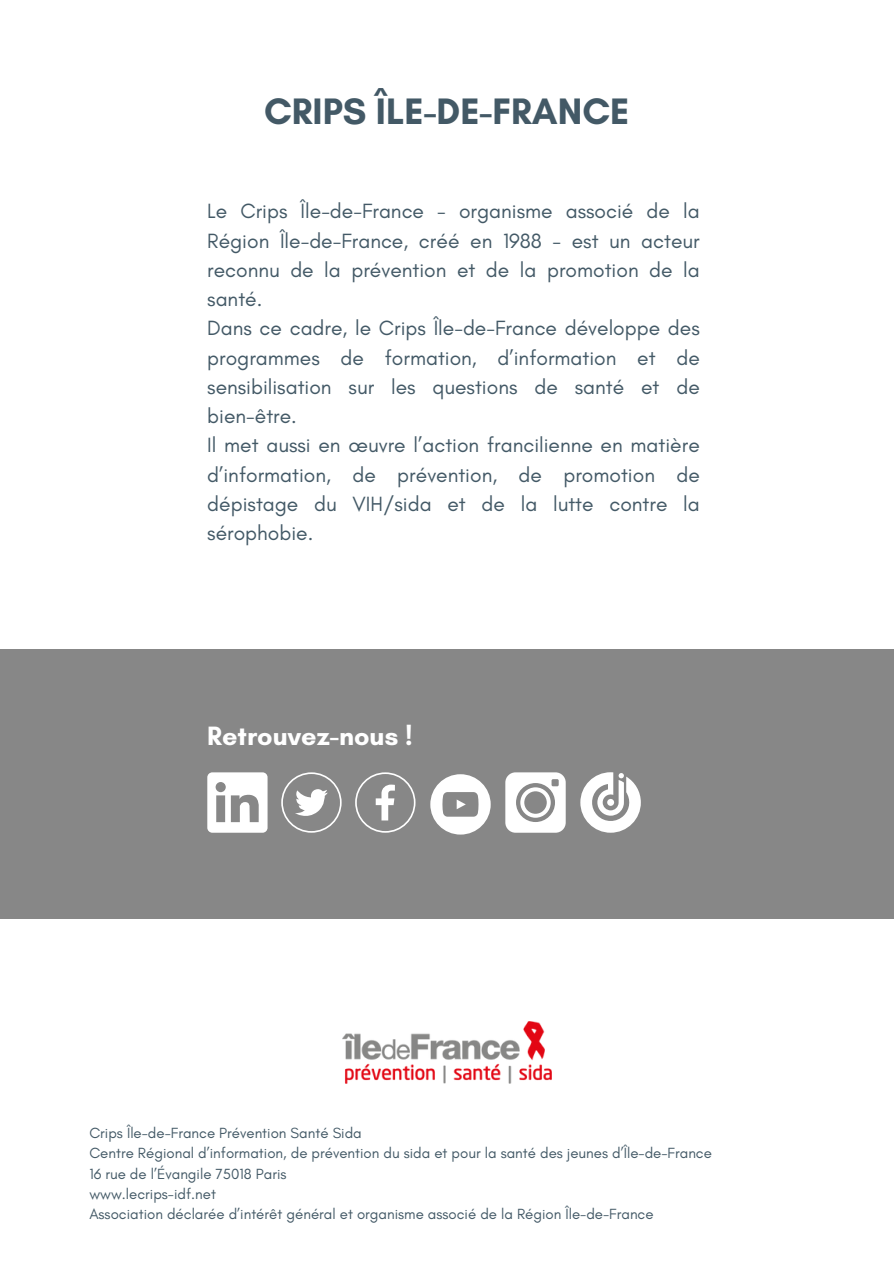
<style>
.page{position:relative;width:894px;height:1264px;background:#fff}
.page>*{position:absolute;margin:0;border:0;box-sizing:border-box;transform-origin:0 0}
.t1{font:700 37.5px "Glacial Indifference";color:#435966}
.t2{font:700 27px "Glacial Indifference";color:#fff}
.t3{font:21px/29.2px "Glacial Indifference";color:#435966}
.t4{font:15px "Glacial Indifference";color:#435966}
</style>
<div class="page">
<img style="left:342px;top:1021px;width:209px;height:62px">
<div style="left:0;top:649px;width:893px;height:269px;background:#878787"></div>
<svg style="left:207px;top:772px;width:60px;height:60px"></svg>
<svg style="left:281px;top:772px;width:60px;height:60px"></svg>
<svg style="left:355px;top:772px;width:60px;height:60px"></svg>
<svg style="left:430px;top:774px;width:60px;height:60px"></svg>
<svg style="left:505px;top:772px;width:60px;height:60px"></svg>
<svg style="left:580px;top:772px;width:60px;height:60px"></svg>
<p class="t1" style="left:264px;top:88px;width:367px">CRIPS ÎLE-DE-FRANCE</p>
<h3 class="t3" style="left:207px;top:196px;width:494px">Le Crips Île-de-France - organisme associé de la Région Île-de-France, créé en 1988 - est un acteur reconnu de la prévention et de la promotion de la santé.<br>Dans ce cadre, le Crips Île-de-France développe des programmes de formation, d’information et de sensibilisation sur les questions de santé et de bien-être.<br>Il met aussi en œuvre l’action francilienne en matière d’information, de prévention, de promotion de dépistage du VIH/sida et de la lutte contre la sérophobie.</h3>
<h1 class="t2" style="left:207px;top:719px;width:207px">Retrouvez-nous !</h1>
<h2 class="t4" style="left:89px;top:1123px;width:274px">Crips Île-de-France Prévention Santé Sida</h2>
<p class="t4" style="left:89px;top:1144px;width:624px">Centre Régional d’information, de prévention du sida et pour la santé des jeunes d’Île-de-France</p>
<p class="t4" style="left:89px;top:1164px;width:198px">16 rue de l’Évangile 75018 Paris</p>
<p class="t4" style="left:89px;top:1184px;width:128px">www.lecrips-idf.net</p>
<p class="t4" style="left:89px;top:1204px;width:565px">Association déclarée d’intérêt général et organisme associé de la Région Île-de-France</p>
</div>
